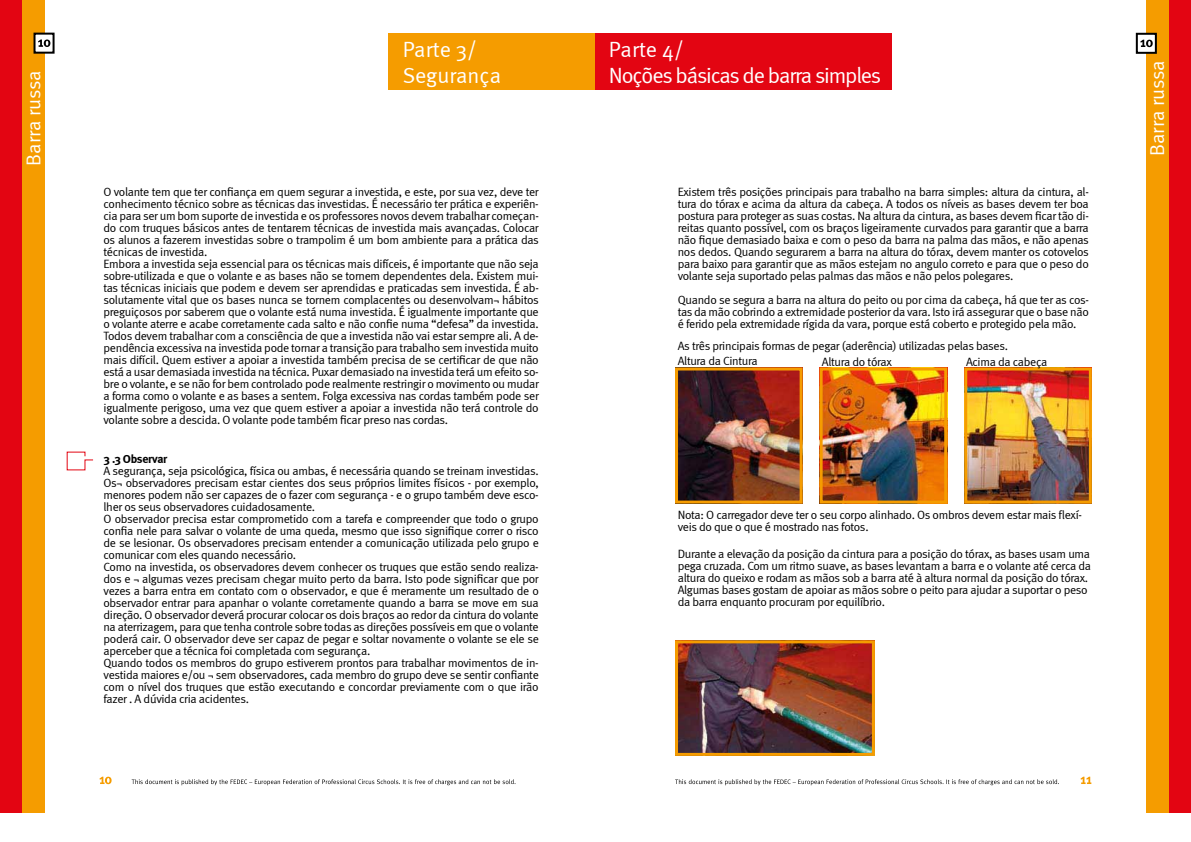
<style>
.page{position:relative;width:1191px;height:842px;background:#fff}
.page>*{position:absolute;margin:0;border:0;box-sizing:border-box;transform-origin:0 0}
.t1{font:22px/26.4px "Meta Normal";letter-spacing:-.05em;color:#fff}
.t2{font:22px/26.4px "Meta Normal";color:#fff}
.t3{font:20px "Meta Normal";letter-spacing:-.01em;color:#fff}
.t4{font:12px/12px "Meta Normal";letter-spacing:-.025em;color:#000101}
.t5{font:700 12px "Meta";letter-spacing:-.025em;color:#000101}
</style>
<div class="page">
<div style="left:0;top:0;width:22px;height:813px;background:#e30512"></div>
<div style="left:22px;top:0;width:23px;height:813px;background:#f59c00"></div>
<div style="left:35px;top:34px;width:19px;height:19px;background:#fff"></div>
<svg style="left:38px;top:40px;width:12px;height:7px"></svg>
<div style="left:34px;top:33px;width:21px;height:21px;border:2px solid #000"></div>
<svg style="left:99px;top:777px;width:13px;height:7px"></svg>
<svg style="left:132px;top:779px;width:383px;height:6px"></svg>
<div style="left:388px;top:33px;width:207px;height:57px;background:#f59c00"></div>
<svg style="left:66px;top:451px;width:27px;height:20px"></svg>
<div style="left:1168px;top:0;width:23px;height:813px;background:#e30512"></div>
<div style="left:1145px;top:0;width:23px;height:813px;background:#f59c00"></div>
<div style="left:1136px;top:34px;width:19px;height:19px;background:#fff"></div>
<svg style="left:1140px;top:40px;width:12px;height:7px"></svg>
<div style="left:1135px;top:33px;width:21px;height:21px;border:2px solid #000"></div>
<svg style="left:675px;top:779px;width:384px;height:6px"></svg>
<svg style="left:1080px;top:777px;width:11px;height:7px"></svg>
<div style="left:595px;top:33px;width:297px;height:57px;background:#e30512"></div>
<img style="left:679px;top:371px;width:119px;height:129px">
<div style="left:675px;top:367px;width:127px;height:137px;border:3px solid #f59c00"></div>
<img style="left:679px;top:644px;width:192px;height:108px">
<div style="left:675px;top:640px;width:200px;height:116px;border:3px solid #f59c00"></div>
<img style="left:823px;top:371px;width:120px;height:129px">
<div style="left:819px;top:367px;width:128px;height:137px;border:3px solid #f59c00"></div>
<img style="left:968px;top:371px;width:119px;height:129px">
<div style="left:964px;top:367px;width:127px;height:137px;border:3px solid #f59c00"></div>
<h2 class="t3" style="left:22px;top:166px;width:97px;rotate:-90deg">Barra russa</h2>
<h1 class="t2" style="left:403px;top:35px;width:100px">Parte 3/<br>Segurança</h1>
<h1 class="t1" style="left:609px;top:35px;width:274px">Parte 4/<br>Noções básicas de barra simples</h1>
<p class="t4" style="left:103px;top:186px;width:437px">O volante tem que ter confiança em quem segurar a investida, e este, por sua vez, deve ter conhecimento técnico sobre as técnicas das investidas. É necessário ter prática e experiên&shy;cia para ser um bom suporte de investida e os professores novos devem trabalhar começan&shy;do com truques básicos antes de tentarem técnicas de investida mais avançadas. Colocar os alunos a fazerem investidas sobre o trampolim é um bom ambiente para a prática das técnicas de investida.<br>Embora a investida seja essencial para os técnicas mais difíceis, é importante que não seja sobre-utilizada e que o volante e as bases não se tornem dependentes dela. Existem mui&shy;tas técnicas iniciais que podem e devem ser aprendidas e praticadas sem investida. É ab&shy;solutamente vital que os bases nunca se tornem complacentes ou desenvolvam¬ hábitos preguiçosos por saberem que o volante está numa investida. É igualmente importante que o volante aterre e acabe corretamente cada salto e não confie numa “defesa” da investida.<br>Todos devem trabalhar com a consciência de que a investida não vai estar sempre ali. A de&shy;pendência excessiva na investida pode tornar a transição para trabalho sem investida muito mais difícil. Quem estiver a apoiar a investida também precisa de se certificar de que não está a usar demasiada investida na técnica. Puxar demasiado na investida terá um efeito so&shy;bre o volante, e se não for bem controlado pode realmente restringir o movimento ou mudar a forma como o volante e as bases a sentem. Folga excessiva nas cordas também pode ser igualmente perigoso, uma vez que quem estiver a apoiar a investida não terá controle do volante sobre a descida. O volante pode também ficar preso nas cordas.</p>
<p class="t5" style="left:103px;top:452px;width:65px">3 .3 Observar</p>
<p class="t4" style="left:103px;top:465px;width:437px">A segurança, seja psicológica, física ou ambas, é necessária quando se treinam investidas.<br>Os¬ observadores precisam estar cientes dos seus próprios limites físicos - por exemplo, menores podem não ser capazes de o fazer com segurança - e o grupo também deve esco&shy;lher os seus observadores cuidadosamente.<br>O observador precisa estar comprometido com a tarefa e compreender que todo o grupo confia nele para salvar o volante de uma queda, mesmo que isso signifique correr o risco de se lesionar. Os observadores precisam entender a comunicação utilizada pelo grupo e comunicar com eles quando necessário.<br>Como na investida, os observadores devem conhecer os truques que estão sendo realiza&shy;dos e ¬ algumas vezes precisam chegar muito perto da barra. Isto pode significar que por vezes a barra entra em contato com o observador, e que é meramente um resultado de o observador entrar para apanhar o volante corretamente quando a barra se move em sua direção. O observador deverá procurar colocar os dois braços ao redor da cintura do volante na aterrizagem, para que tenha controle sobre todas as direções possíveis em que o volante poderá cair. O observador deve ser capaz de pegar e soltar novamente o volante se ele se aperceber que a técnica foi completada com segurança.<br>Quando todos os membros do grupo estiverem prontos para trabalhar movimentos de in&shy;vestida maiores e/ou ¬ sem observadores, cada membro do grupo deve se sentir confiante com o nível dos truques que estão executando e concordar previamente com o que irão fazer . A dúvida cria acidentes.</p>
<p class="t4" style="left:677px;top:186px;width:413px;text-align:justify">Existem três posições principais para trabalho na barra simples: altura da cintura, al&shy;tura do tórax e acima da altura da cabeça. A todos os níveis as bases devem ter boa postura para proteger as suas costas. Na altura da cintura, as bases devem ficar tão di&shy;reitas quanto possível, com os braços ligeiramente curvados para garantir que a barra não fique demasiado baixa e com o peso da barra na palma das mãos, e não apenas nos dedos. Quando segurarem a barra na altura do tórax, devem manter os cotovelos para baixo para garantir que as mãos estejam no angulo correto e para que o peso do volante seja suportado pelas palmas das mãos e não pelos polegares.</p>
<p class="t4" style="left:677px;top:294px;width:413px;text-align:justify">Quando se segura a barra na altura do peito ou por cima da cabeça, há que ter as cos&shy;tas da mão cobrindo a extremidade posterior da vara. Isto irá assegurar que o base não é ferido pela extremidade rígida da vara, porque está coberto e protegido pela mão.</p>
<p class="t4" style="left:677px;top:338px;width:332px;line-height:14.9px">As três principais formas de pegar (aderência) utilizadas pelas bases.<br>Altura da Cintura</p>
<p class="t4" style="left:822px;top:355px;width:72px">Altura do tórax</p>
<p class="t4" style="left:966px;top:355px;width:83px">Acima da cabeça</p>
<p class="t4" style="left:677px;top:509px;width:406px">Nota: O carregador deve ter o seu corpo alinhado. Os ombros devem estar mais flexí&shy;veis do que o que é mostrado nas fotos.</p>
<p class="t4" style="left:677px;top:548px;width:415px">Durante a elevação da posição da cintura para a posição do tórax, as bases usam uma pega cruzada. Com um ritmo suave, as bases levantam a barra e o volante até cerca da altura do queixo e rodam as mãos sob a barra até à altura normal da posição do tórax.<br>Algumas bases gostam de apoiar as mãos sobre o peito para ajudar a suportar o peso da barra enquanto procuram por equilíbrio.</p>
<h2 class="t3" style="left:1145px;top:156px;width:97px;rotate:-90deg">Barra russa</h2>
</div>
